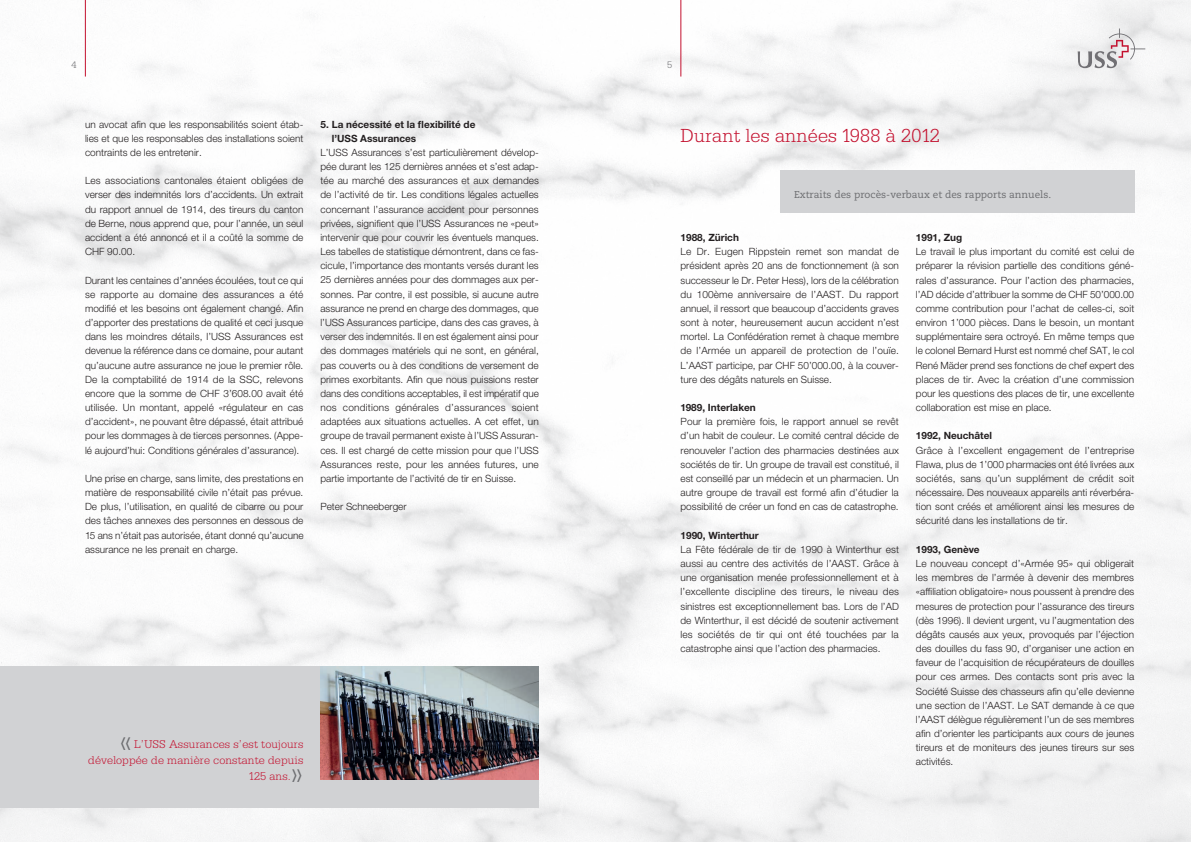
<style>
.page{position:relative;width:1191px;height:842px;background:#fff}
.page>*{position:absolute;margin:0;border:0;box-sizing:border-box;transform-origin:0 0}
.t1{font:300 32px "Serifa Std";color:#6c6d70}
.t2{font:300 20px "Serifa Std";letter-spacing:.01em;color:#c3102e}
.t3{font:300 12px "Serifa Std";letter-spacing:.01em;color:#c3102e}
.t4{font:300 10px/14.2px "Helvetica Neue LT Std";color:#231f20;text-align:justify}
.t5{font:700 10px/14.2px "Helvetica Neue LT Std";color:#231f20}
.t6{font:10px "Caecilia LT Std";color:#6c6d70}
.t7{font:300 10px "Serifa Std";color:#6c6d70}
</style>
<div class="page">
<hr style="left:85px;top:0;width:1px;height:77px;background:#c3102e">
<hr style="left:680px;top:0;width:1px;height:77px;background:#c3102e">
<svg style="left:1077px;top:29px;width:68px;height:39px"></svg>
<div style="left:0;top:666px;width:539px;height:142px;background:#d1d2d4"></div>
<img style="left:320px;top:666px;width:219px;height:114px">
<div style="left:780px;top:170px;width:354px;height:43px;background:#d1d2d4"></div>
<p class="t7" style="left:72px;top:59px;width:6px">4</p>
<p class="t7" style="left:667px;top:59px;width:6px">5</p>
<p class="t4" style="left:85px;top:117px;width:220px">un avocat afin que les responsabilités soient étab&shy;lies et que les responsables des installations soient contraints de les entretenir.</p>
<p class="t4" style="left:85px;top:173px;width:220px">Les associations cantonales étaient obligées de verser des indemnités lors d’accidents. Un extrait du rapport annuel de 1914, des tireurs du canton de Berne, nous apprend que, pour l’année, un seul accident a été annoncé et il a coûté la somme de CHF 90.00.</p>
<p class="t4" style="left:85px;top:273px;width:220px">Durant les centaines d’années écoulées, tout ce qui se rapporte au domaine des assurances a été modifié et les besoins ont également changé. Afin d’apporter des prestations de qualité et ceci jusque dans les moindres détails, l’USS Assurances est devenue la référence dans ce domaine, pour autant qu’aucune autre assurance ne joue le premier rôle.<br>De la comptabilité de 1914 de la SSC, relevons encore que la somme de CHF 3’608.00 avait été utilisée. Un montant, appelé «régulateur en cas d’accident», ne pouvant être dépassé, était attribué pour les dommages à de tierces personnes. (Appe&shy;lé aujourd’hui: Conditions générales d’assurance).</p>
<p class="t4" style="left:85px;top:471px;width:220px">Une prise en charge, sans limite, des prestations en matière de responsabilité civile n’était pas prévue.<br>De plus, l’utilisation, en qualité de cibarre ou pour des tâches annexes des personnes en dessous de 15 ans n’était pas autorisée, étant donné qu’aucune assurance ne les prenait en charge.</p>
<p class="t5" style="left:332px;top:117px;width:145px;text-indent:-11px">5. La nécessité et la flexibilité de l’USS Assurances</p>
<p class="t4" style="left:320px;top:145px;width:220px">L’USS Assurances s’est particulièrement dévelop&shy;pée durant les 125 dernières années et s’est adap&shy;tée au marché des assurances et aux demandes de l’activité de tir. Les conditions légales actuelles concernant l’assurance accident pour personnes privées, signifient que l’USS Assurances ne «peut» intervenir que pour couvrir les éventuels manques.<br>Les tabelles de statistique démontrent, dans ce fas&shy;cicule, l’importance des montants versés durant les 25 dernières années pour des dommages aux per&shy;sonnes. Par contre, il est possible, si aucune autre assurance ne prend en charge des dommages, que l’USS Assurances participe, dans des cas graves, à verser des indemnités. Il en est également ainsi pour des dommages matériels qui ne sont, en général, pas couverts ou à des conditions de versement de primes exorbitants. Afin que nous puissions rester dans des conditions acceptables, il est impératif que nos conditions générales d’assurances soient adaptées aux situations actuelles. A cet effet, un groupe de travail permanent existe à l’USS Assuran&shy;ces. Il est chargé de cette mission pour que l’USS Assurances reste, pour les années futures, une partie importante de l’activité de tir en Suisse.</p>
<p class="t4" style="left:320px;top:499px;width:88px">Peter Schneeberger</p>
<h1 class="t1" style="left:119px;top:722px;width:14px">«</h1>
<p class="t3" style="left:134px;top:737px;width:171px">L’USS Assurances s’est toujours</p>
<p class="t3" style="left:88px;top:753px;width:217px">développée de manière constante depuis</p>
<p class="t3" style="left:249px;top:769px;width:43px">125 ans.</p>
<h1 class="t1" style="left:291px;top:754px;width:14px">»</h1>
<h2 class="t2" style="left:680px;top:124px;width:261px">Durant les années 1988 à 2012</h2>
<p class="t6" style="left:794px;top:189px;width:259px">Extraits des procès-verbaux et des rapports annuels.</p>
<p class="t5" style="left:680px;top:230px;width:60px">1988, Zürich</p>
<p class="t4" style="left:680px;top:244px;width:220px">Le Dr. Eugen Rippstein remet son mandat de président après 20 ans de fonctionnement (à son successeur le Dr. Peter Hess), lors de la célébration du 100ème anniversaire de l’AAST. Du rapport annuel, il ressort que beaucoup d’accidents graves sont à noter, heureusement aucun accident n’est mortel. La Confédération remet à chaque membre de l’Armée un appareil de protection de l’ouïe.<br>L’AAST participe, par CHF 50’000.00, à la couver&shy;ture des dégâts naturels en Suisse.</p>
<p class="t5" style="left:680px;top:400px;width:77px">1989, Interlaken</p>
<p class="t4" style="left:680px;top:414px;width:220px">Pour la première fois, le rapport annuel se revêt d’un habit de couleur. Le comité central décide de renouveler l’action des pharmacies destinées aux sociétés de tir. Un groupe de travail est constitué, il est conseillé par un médecin et un pharmacien. Un autre groupe de travail est formé afin d’étudier la possibilité de créer un fond en cas de catastrophe.</p>
<p class="t5" style="left:680px;top:528px;width:80px">1990, Winterthur</p>
<p class="t4" style="left:680px;top:542px;width:220px">La Fête fédérale de tir de 1990 à Winterthur est aussi au centre des activités de l’AAST. Grâce à une organisation menée professionnellement et à l’excellente discipline des tireurs, le niveau des sinistres est exceptionnellement bas. Lors de l’AD de Winterthur, il est décidé de soutenir activement les sociétés de tir qui ont été touchées par la catastrophe ainsi que l’action des pharmacies.</p>
<p class="t5" style="left:916px;top:230px;width:48px">1991, Zug</p>
<p class="t4" style="left:916px;top:244px;width:220px">Le travail le plus important du comité est celui de préparer la révision partielle des conditions géné&shy;rales d’assurance. Pour l’action des pharmacies, l’AD décide d’attribuer la somme de CHF 50’000.00 comme contribution pour l’achat de celles-ci, soit environ 1’000 pièces. Dans le besoin, un montant supplémentaire sera octroyé. En même temps que le colonel Bernard Hurst est nommé chef SAT, le col René Mäder prend ses fonctions de chef expert des places de tir. Avec la création d’une commission pour les questions des places de tir, une excellente collaboration est mise en place.</p>
<p class="t5" style="left:916px;top:428px;width:78px">1992, Neuchâtel</p>
<p class="t4" style="left:916px;top:443px;width:220px">Grâce à l’excellent engagement de l’entreprise Flawa, plus de 1’000 pharmacies ont été livrées aux sociétés, sans qu’un supplément de crédit soit nécessaire. Des nouveaux appareils anti réverbéra&shy;tion sont créés et améliorent ainsi les mesures de sécurité dans les installations de tir.</p>
<p class="t5" style="left:916px;top:542px;width:65px">1993, Genève</p>
<p class="t4" style="left:916px;top:556px;width:220px">Le nouveau concept d’«Armée 95» qui obligerait les membres de l’armée à devenir des membres «affiliation obligatoire» nous poussent à prendre des mesures de protection pour l’assurance des tireurs (dès 1996). Il devient urgent, vu l’augmentation des dégâts causés aux yeux, provoqués par l’éjection des douilles du fass 90, d’organiser une action en faveur de l’acquisition de récupérateurs de douilles pour ces armes. Des contacts sont pris avec la Société Suisse des chasseurs afin qu’elle devienne une section de l’AAST. Le SAT demande à ce que l’AAST délègue régulièrement l’un de ses membres afin d’orienter les participants aux cours de jeunes tireurs et de moniteurs des jeunes tireurs sur ses activités.</p>
</div>
